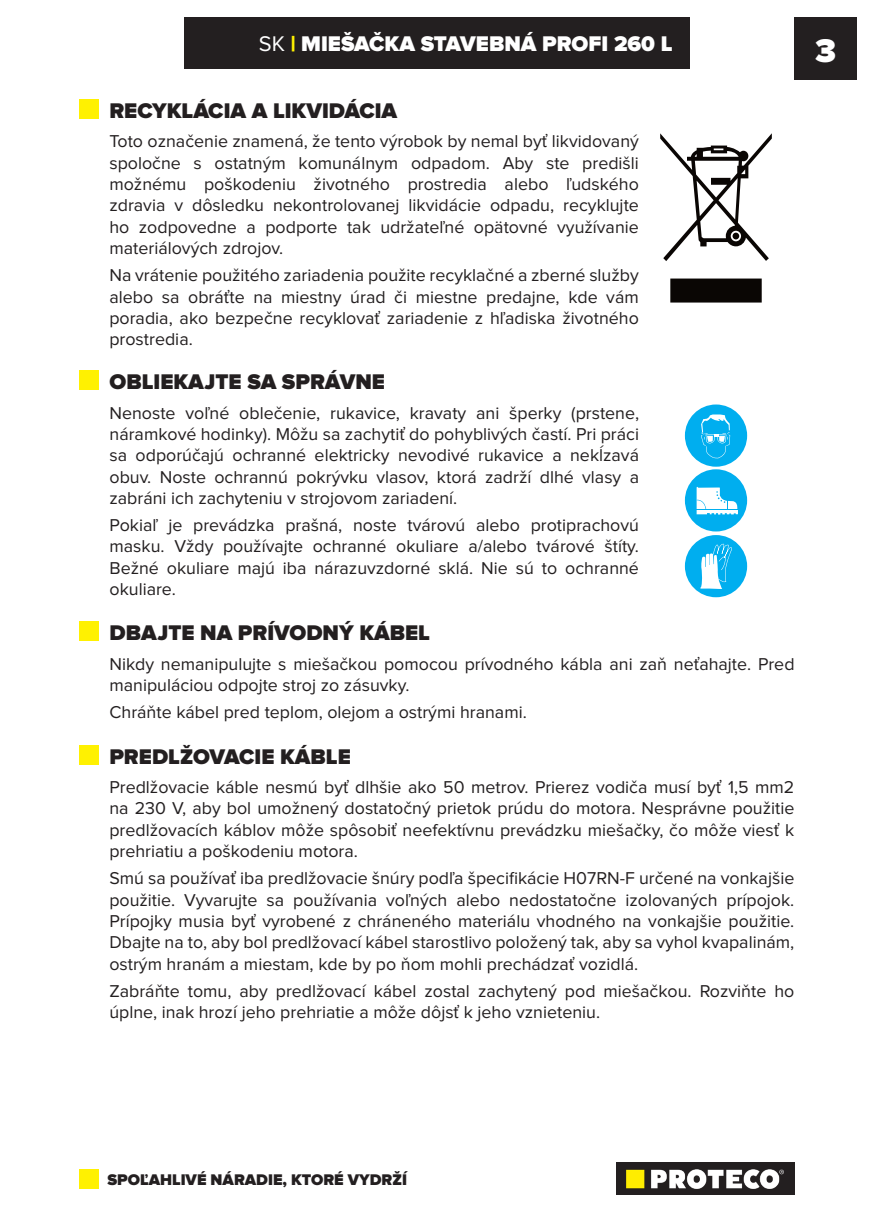
<style>
.page{position:relative;width:874px;height:1225px;background:#fff}
.page>*{position:absolute;margin:0;border:0;box-sizing:border-box;transform-origin:0 0}
.t1{font:900 34px "Proxima Nova";color:#fff}
.t2{font:900 22px "Proxima Nova";color:#231f20}
.t3{font:900 22px "Proxima Nova";color:#fff}
.t4{font:17.8px/21.4px "Proxima Nova";color:#231f20;text-align:justify}
.t5{font:900 16px "Proxima Nova";color:#231f20}
.s1{font-weight:400}
.s2{color:#fff101}
</style>
<div class="page">
<div style="left:794px;top:17px;width:62px;height:62px;background:#231f20"></div>
<div style="left:184px;top:17px;width:505px;height:51px;background:#231f20"></div>
<img style="left:616px;top:1162px;width:178px;height:33px">
<div style="left:79px;top:1169px;width:20px;height:19px;background:#fff101"></div>
<div style="left:79px;top:99px;width:20px;height:20px;background:#fff101"></div>
<svg style="left:660px;top:133px;width:111px;height:128px"></svg>
<div style="left:670px;top:278px;width:91px;height:24px;background:#0a0604"></div>
<div style="left:79px;top:370px;width:20px;height:20px;background:#fff101"></div>
<div style="left:79px;top:621px;width:20px;height:20px;background:#fff101"></div>
<div style="left:684px;top:404px;width:62px;height:63px;background:#00aeef;border-radius:50%"></div>
<svg style="left:701px;top:414px;width:28px;height:44px"></svg>
<div style="left:684px;top:469px;width:62px;height:62px;background:#00aeef;border-radius:50%"></div>
<svg style="left:696px;top:487px;width:42px;height:27px"></svg>
<div style="left:684px;top:535px;width:62px;height:62px;background:#00aeef;border-radius:50%"></div>
<svg style="left:700px;top:544px;width:31px;height:45px"></svg>
<div style="left:79px;top:745px;width:20px;height:20px;background:#fff101"></div>
<p class="t3" style="left:259px;top:31px;width:415px"><span class="s1">SK</span> <span class="s2">|</span> MIEŠAČKA STAVEBNÁ PROFI 260 L</p>
<h1 class="t1" style="left:814px;top:31px;width:22px">3</h1>
<p class="t2" style="left:109px;top:98px;width:289px">RECYKLÁCIA A LIKVIDÁCIA</p>
<p class="t4" style="left:109px;top:131px;width:530px">Toto označenie znamená, že tento výrobok by nemal byť likvidovaný spoločne s ostatným komunálnym odpadom. Aby ste predišli možnému poškodeniu životného prostredia alebo ľudského zdravia v dôsledku nekontrolovanej likvidácie odpadu, recyklujte ho zodpovedne a podporte tak udržateľné opätovné využívanie materiálových zdrojov.</p>
<p class="t4" style="left:109px;top:265px;width:530px">Na vrátenie použitého zariadenia použite recyklačné a zberné služby alebo sa obráťte na miestny úrad či miestne predajne, kde vám poradia, ako bezpečne recyklovať zariadenie z hľadiska životného prostredia.</p>
<p class="t2" style="left:109px;top:369px;width:277px">OBLIEKAJTE SA SPRÁVNE</p>
<p class="t4" style="left:109px;top:403px;width:531px">Nenoste voľné oblečenie, rukavice, kravaty ani šperky (prstene, náramkové hodinky). Môžu sa zachytiť do pohyblivých častí. Pri práci sa odporúčajú ochranné elektricky nevodivé rukavice a nekĺzavá obuv. Noste ochrannú pokrývku vlasov, ktorá zadrží dlhé vlasy a zabráni ich zachyteniu v strojovom zariadení.</p>
<p class="t4" style="left:109px;top:515px;width:530px">Pokiaľ je prevádzka prašná, noste tvárovú alebo protiprachovú masku. Vždy používajte ochranné okuliare a/alebo tvárové štíty.<br>Bežné okuliare majú iba nárazuvzdorné sklá. Nie sú to ochranné okuliare.</p>
<p class="t2" style="left:109px;top:620px;width:322px">DBAJTE NA PRÍVODNÝ KÁBEL</p>
<p class="t4" style="left:109px;top:654px;width:686px">Nikdy nemanipulujte s miešačkou pomocou prívodného kábla ani zaň neťahajte. Pred manipuláciou odpojte stroj zo zásuvky.</p>
<p class="t4" style="left:109px;top:702px;width:418px">Chráňte kábel pred teplom, olejom a ostrými hranami.</p>
<p class="t2" style="left:109px;top:743px;width:243px">PREDLŽOVACIE KÁBLE</p>
<p class="t4" style="left:109px;top:777px;width:686px">Predlžovacie káble nesmú byť dlhšie ako 50 metrov. Prierez vodiča musí byť 1,5 mm2 na 230 V, aby bol umožnený dostatočný prietok prúdu do motora. Nesprávne použitie predlžovacích káblov môže spôsobiť neefektívnu prevádzku miešačky, čo môže viesť k prehriatiu a poškodeniu motora.</p>
<p class="t4" style="left:109px;top:868px;width:686px">Smú sa používať iba predlžovacie šnúry podľa špecifikácie H07RN-F určené na vonkajšie použitie. Vyvarujte sa používania voľných alebo nedostatočne izolovaných prípojok.<br>Prípojky musia byť vyrobené z chráneného materiálu vhodného na vonkajšie použitie.<br>Dbajte na to, aby bol predlžovací kábel starostlivo položený tak, aby sa vyhol kvapalinám, ostrým hranám a miestam, kde by po ňom mohli prechádzať vozidlá.</p>
<p class="t4" style="left:109px;top:980px;width:686px">Zabráňte tomu, aby predlžovací kábel zostal zachytený pod miešačkou. Rozviňte ho úplne, inak hrozí jeho prehriatie a môže dôjsť k jeho vznieteniu.</p>
<p class="t5" style="left:107px;top:1170px;width:301px">SPOĽAHLIVÉ NÁRADIE, KTORÉ VYDRŽÍ</p>
</div>
